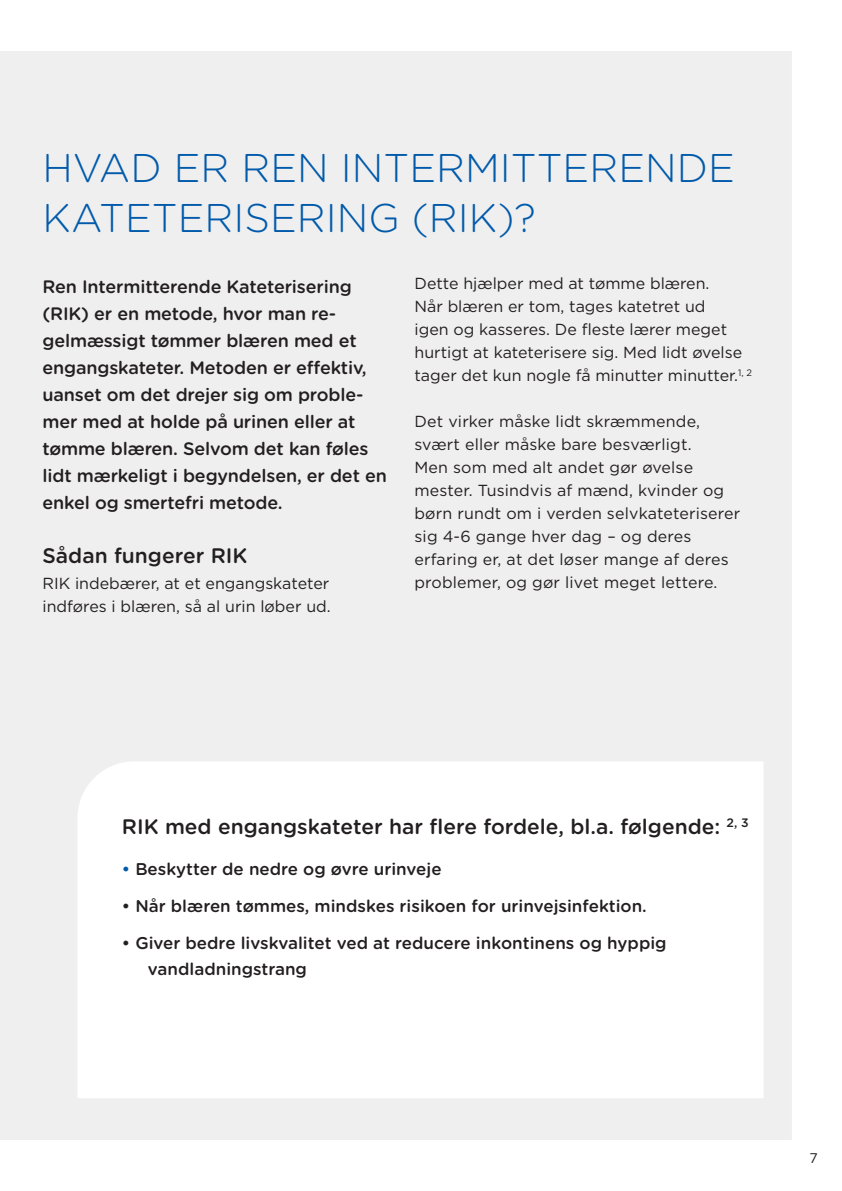
<style>
.page{position:relative;width:842px;height:1191px;background:#fff}
.page>*{position:absolute;margin:0;border:0;box-sizing:border-box;transform-origin:0 0}
.Heading_1{font:300 40px/50px "Gotham Rounded";color:#015aaa}
.Heading_2{font:500 21px "Gotham Rounded";color:#231f20}
.Lead_copy{font:500 18px/27px "Gotham Rounded";letter-spacing:-.01em;color:#231f20}
.Body_Futura_Round{font:500 17px/26px "Gotham Rounded";color:#231f20}
.CONTENT_Gotham_book{font:16px "Gotham";color:#231f20}
.t1{font:14px "Gotham Rounded";color:#231f20}
.s1{color:#015aaa}
</style>
<div class="page">
<div style="left:0;top:51px;width:792px;height:1089px;background:#efeff0"></div>
<svg style="left:77px;top:761px;width:686px;height:337px"></svg>
<p class="Heading_1" style="left:43px;top:141px;width:694px">HVAD ER REN INTERMITTERENDE<br>KATETERISERING (RIK)?</p>
<p class="Lead_copy" style="left:43px;top:273px;width:346px">Ren Intermitterende Kateterisering (RIK) er en metode, hvor man re&shy;gelmæssigt tømmer blæren med et engangskateter. Metoden er effektiv, uanset om det drejer sig om proble&shy;mer med at holde på urinen eller at tømme blæren. Selvom det kan føles lidt mærkeligt i begyndelsen, er det en enkel og smertefri metode.</p>
<p class="Heading_2" style="left:43px;top:540px;width:206px">Sådan fungerer RIK</p>
<p class="CONTENT_Gotham_book" style="left:43px;top:573px;width:288px">RIK indebærer, at et engangskateter</p>
<p class="CONTENT_Gotham_book" style="left:43px;top:596px;width:290px">indføres i blæren, så al urin løber ud.</p>
<p class="CONTENT_Gotham_book" style="left:414px;top:273px;width:296px">Dette hjælper med at tømme blæren.</p>
<p class="CONTENT_Gotham_book" style="left:414px;top:296px;width:292px">Når blæren er tom, tages katetret ud</p>
<p class="CONTENT_Gotham_book" style="left:414px;top:319px;width:314px">igen og kasseres. De fleste lærer meget</p>
<p class="CONTENT_Gotham_book" style="left:414px;top:342px;width:329px">hurtigt at kateterisere sig. Med lidt øvelse</p>
<p class="CONTENT_Gotham_book" style="left:414px;top:365px;width:339px">tager det kun nogle få minutter minutter.<sup>1,</sup> <sup>2</sup></p>
<p class="CONTENT_Gotham_book" style="left:414px;top:411px;width:287px">Det virker måske lidt skræmmende,</p>
<p class="CONTENT_Gotham_book" style="left:414px;top:434px;width:279px">svært eller måske bare besværligt.</p>
<p class="CONTENT_Gotham_book" style="left:414px;top:457px;width:280px">Men som med alt andet gør øvelse</p>
<p class="CONTENT_Gotham_book" style="left:414px;top:480px;width:311px">mester. Tusindvis af mænd, kvinder og</p>
<p class="CONTENT_Gotham_book" style="left:414px;top:503px;width:327px">børn rundt om i verden selvkateteriserer</p>
<p class="CONTENT_Gotham_book" style="left:414px;top:526px;width:278px">sig 4-6 gange hver dag – og deres</p>
<p class="CONTENT_Gotham_book" style="left:414px;top:549px;width:316px">erfaring er, at det løser mange af deres</p>
<p class="CONTENT_Gotham_book" style="left:414px;top:572px;width:304px">problemer, og gør livet meget lettere.</p>
<p class="Heading_2" style="left:122px;top:812px;width:628px">RIK med engangskateter har flere fordele, bl.a. følgende: <sup>2,</sup> <sup>3</sup></p>
<p class="Body_Futura_Round" style="left:122px;top:855px;width:321px"><span class="s1">•</span> Beskytter de nedre og øvre urinveje</p>
<p class="Body_Futura_Round" style="left:122px;top:892px;width:526px">• Når blæren tømmes, mindskes risikoen for urinvejsinfektion.</p>
<p class="Body_Futura_Round" style="left:148px;top:929px;width:520px;text-indent:-26px">• Giver bedre livskvalitet ved at reducere inkontinens og hyppig vandladningstrang</p>
<p class="t1" style="left:809px;top:1148px;width:10px">7</p>
</div>
